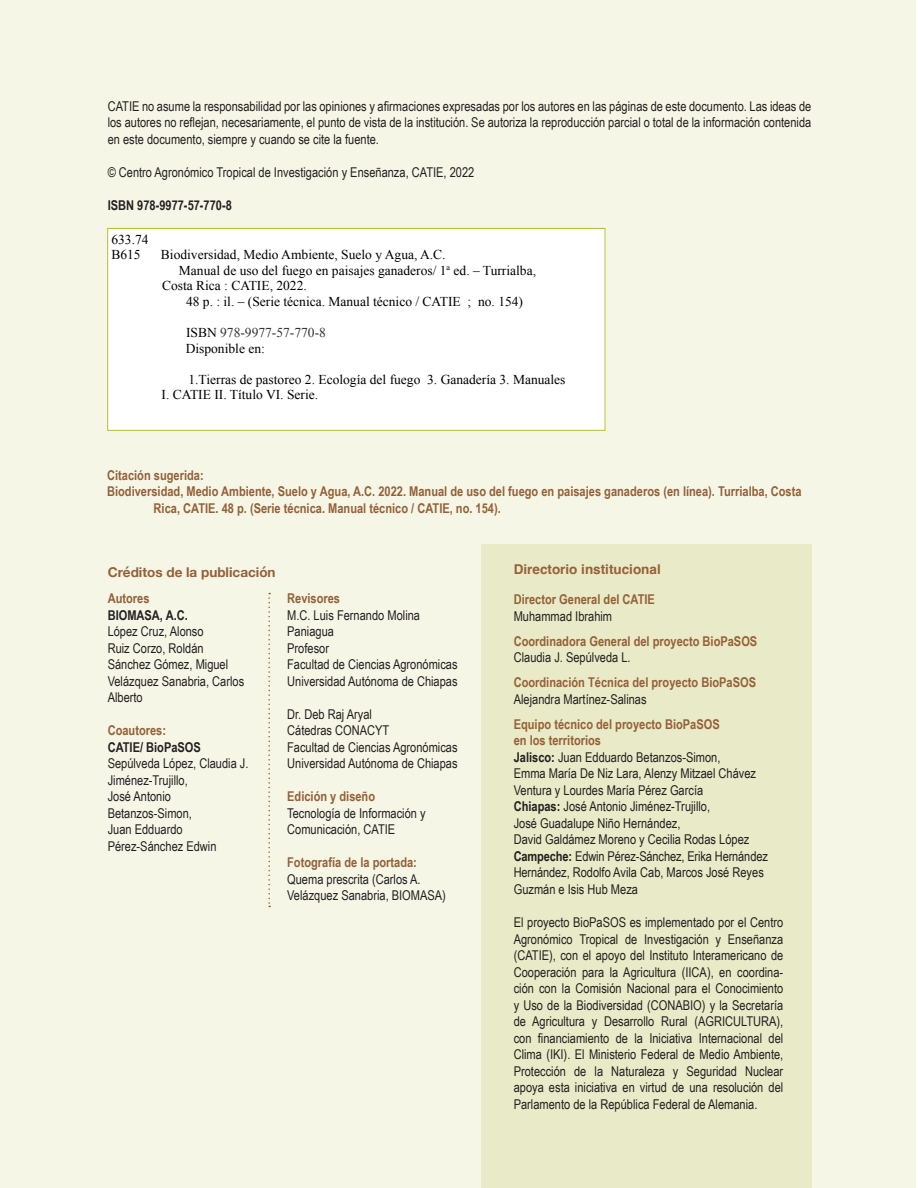
<style>
.page{position:relative;width:918px;height:1188px;background:#fff}
.page>*{position:absolute;margin:0;border:0;box-sizing:border-box;transform-origin:0 0}
.Texto{font:13.5px/16.5px "Arial Narrow";color:#231f20}
.Texto-2{font:700 13.5px/16.5px "Arial Narrow";color:#946037}
.t1{font:13.5px/15.6px "Times New Roman";color:#000}
.Texto-3{font:700 13.5px "Arial Narrow";color:#231f20}
.Texto-4{font:700 13.5px "Helvetica Neue";color:#946037}
.Texto-5{font:700 13.5px "Helvetica";color:#946037}
.s1{color:#333}
.s2{font-weight:700;color:#946037}
.s3{font-weight:700}
</style>
<div class="page">
<div style="left:0;top:0;width:916px;height:1188px;background:#f6f6e7"></div>
<div style="left:481px;top:544px;width:330px;height:644px;background:#e9eac7"></div>
<div style="left:109px;top:230px;width:494px;height:199px;background:#fff"></div>
<div style="left:179px;top:262px;width:254px;height:16px;background:#fff"></div>
<div style="left:220px;top:324px;width:106px;height:16px;background:#fff"></div>
<div style="left:302px;top:371px;width:263px;height:16px;background:#fff"></div>
<div style="left:155px;top:387px;width:6px;height:15px;background:#fff"></div>
<div style="left:107px;top:228px;width:498px;height:203px;border:1px solid #b8bb33"></div>
<svg style="left:268px;top:593px;width:2px;height:314px"></svg>
<p class="Texto" style="left:108px;top:97px;width:705px;text-align:justify">CATIE no asume la responsabilidad por las opiniones y afirmaciones expresadas por los autores en las páginas de este documento. Las ideas de los autores no reflejan, necesariamente, el punto de vista de la institución. Se autoriza la reproducción parcial o total de la información contenida en este documento, siempre y cuando se cite la fuente.</p>
<p class="Texto" style="left:108px;top:163px;width:368px">© Centro Agronómico Tropical de Investigación y Enseñanza, CATIE, 2022</p>
<p class="Texto-3" style="left:108px;top:195px;width:126px">ISBN 978-9977-57-770-8</p>
<p class="t1" style="left:111px;top:231px;width:39px">633.74<br>B615</p>
<p class="t1" style="left:161px;top:247px;width:286px">Biodiversidad, Medio Ambiente, Suelo y Agua, A.C.</p>
<p class="t1" style="left:179px;top:262px;width:359px">Manual de uso del fuego en paisajes ganaderos/ 1<sup>a</sup> ed. – Turrialba,</p>
<p class="t1" style="left:162px;top:278px;width:146px">Costa Rica : CATIE, 2022.</p>
<p class="t1" style="left:186px;top:293px;width:339px">48 p. : il. – (Serie técnica. Manual técnico / CATIE ; no. 154)</p>
<p class="t1" style="left:186px;top:325px;width:142px">ISBN <span class="s1">978-9977-57-770-8<br></span>Disponible en:</p>
<p class="t1" style="left:162px;top:371px;width:406px;text-indent:27px">1.Tierras de pastoreo 2. Ecología del fuego 3. Ganadería 3. Manuales<br>I. CATIE II. Título VI. Serie.</p>
<p class="Texto-2" style="left:107px;top:466px;width:98px">Citación sugerida:</p>
<p class="Texto-2" style="left:154px;top:483px;width:649px;text-indent:-46px">Biodiversidad, Medio Ambiente, Suelo y Agua, A.C. 2022. Manual de uso del fuego en paisajes ganaderos (en línea). Turrialba, Costa<br>Rica, CATIE. 48 p. (Serie técnica. Manual técnico / CATIE, no. 154).</p>
<p class="Texto-4" style="left:108px;top:561px;width:169px">Créditos de la publicación</p>
<p class="Texto-2" style="left:108px;top:590px;width:43px">Autores</p>
<p class="Texto-3" style="left:108px;top:605px;width:82px">BIOMASA, A.C.</p>
<p class="Texto" style="left:108px;top:623px;width:98px">López Cruz, Alonso</p>
<p class="Texto" style="left:108px;top:639px;width:97px">Ruiz Corzo, Roldán</p>
<p class="Texto" style="left:108px;top:656px;width:122px">Sánchez Gómez, Miguel</p>
<p class="Texto" style="left:108px;top:672px;width:138px">Velázquez Sanabria, Carlos<br>Alberto</p>
<p class="Texto-2" style="left:108px;top:722px;width:60px">Coautores:</p>
<p class="Texto-3" style="left:108px;top:737px;width:95px">CATIE/ BioPaSOS</p>
<p class="Texto" style="left:108px;top:755px;width:142px">Sepúlveda López, Claudia J.</p>
<p class="Texto" style="left:108px;top:771px;width:82px">Jiménez-Trujillo,</p>
<p class="Texto" style="left:108px;top:788px;width:65px">José Antonio</p>
<p class="Texto" style="left:108px;top:804px;width:86px">Betanzos-Simon,</p>
<p class="Texto" style="left:108px;top:821px;width:77px">Juan Edduardo</p>
<p class="Texto" style="left:108px;top:837px;width:110px">Pérez-Sánchez Edwin</p>
<p class="Texto-2" style="left:287px;top:590px;width:54px">Revisores</p>
<p class="Texto" style="left:287px;top:606px;width:134px">M.C. Luis Fernando Molina<br>Paniagua</p>
<p class="Texto" style="left:287px;top:639px;width:43px">Profesor</p>
<p class="Texto" style="left:287px;top:656px;width:172px">Facultad de Ciencias Agronómicas</p>
<p class="Texto" style="left:287px;top:672px;width:172px">Universidad Autónoma de Chiapas</p>
<p class="Texto" style="left:287px;top:705px;width:86px">Dr. Deb Raj Aryal</p>
<p class="Texto" style="left:287px;top:722px;width:104px">Cátedras CONACYT</p>
<p class="Texto" style="left:287px;top:738px;width:172px">Facultad de Ciencias Agronómicas</p>
<p class="Texto" style="left:287px;top:755px;width:172px">Universidad Autónoma de Chiapas</p>
<p class="Texto-2" style="left:287px;top:788px;width:89px">Edición y diseño</p>
<p class="Texto" style="left:287px;top:804px;width:140px">Tecnología de Información y<br>Comunicación, CATIE</p>
<p class="Texto" style="left:287px;top:854px;width:160px"><span class="s2">Fotografía de la portada:<br></span>Quema prescrita (Carlos A.<br>Velázquez Sanabria, BIOMASA)</p>
<p class="Texto-5" style="left:514px;top:561px;width:149px">Directorio institucional</p>
<p class="Texto-2" style="left:514px;top:590px;width:143px">Director General del CATIE</p>
<p class="Texto" style="left:514px;top:607px;width:100px">Muhammad Ibrahim</p>
<p class="Texto-2" style="left:514px;top:632px;width:245px">Coordinadora General del proyecto BioPaSOS</p>
<p class="Texto" style="left:514px;top:649px;width:118px">Claudia J. Sepúlveda L.</p>
<p class="Texto-2" style="left:514px;top:673px;width:244px">Coordinación Técnica del proyecto BioPaSOS</p>
<p class="Texto" style="left:514px;top:690px;width:134px">Alejandra Martínez-Salinas</p>
<p class="Texto-2" style="left:514px;top:715px;width:208px">Equipo técnico del proyecto BioPaSOS en los territorios</p>
<p class="Texto" style="left:514px;top:748px;width:244px"><span class="s3">Jalisco:</span> Juan Edduardo Betanzos-Simon,<br>Emma María De Niz Lara, Alenzy Mitzael Chávez<br>Ventura y Lourdes María Pérez García</p>
<p class="Texto" style="left:514px;top:798px;width:237px"><span class="s3">Chiapas:</span> José Antonio Jiménez-Trujillo,<br>José Guadalupe Niño Hernández,<br>David Galdámez Moreno y Cecilia Rodas López</p>
<p class="Texto" style="left:514px;top:847px;width:256px"><span class="s3">Campeche:</span> Edwin Pérez-Sánchez, Erika Hernández<br>Hernández, Rodolfo Avila Cab, Marcos José Reyes<br>Guzmán e Isis Hub Meza</p>
<p class="Texto" style="left:514px;top:914px;width:271px;text-align:justify">El proyecto BioPaSOS es implementado por el Centro Agronómico Tropical de Investigación y Enseñanza (CATIE), con el apoyo del Instituto Interamericano de Cooperación para la Agricultura (IICA), en coordina&shy;ción con la Comisión Nacional para el Conocimiento y Uso de la Biodiversidad (CONABIO) y la Secretaría de Agricultura y Desarrollo Rural (AGRICULTURA), con financiamiento de la Iniciativa Internacional del Clima (IKI). El Ministerio Federal de Medio Ambiente, Protección de la Naturaleza y Seguridad Nuclear apoya esta iniciativa en virtud de una resolución del Parlamento de la República Federal de Alemania.</p>
</div>
